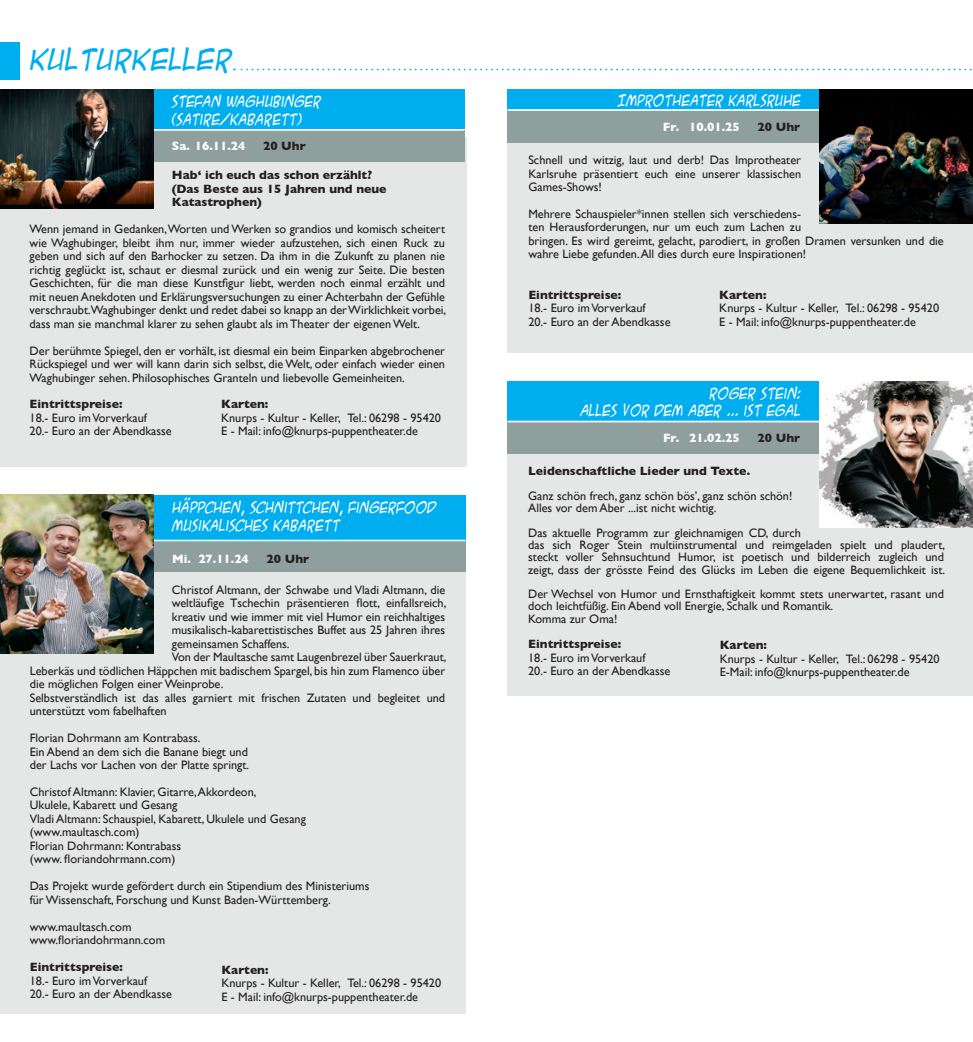
<style>
.page{position:relative;width:973px;height:1042px;background:#fff}
.page>*{position:absolute;margin:0;border:0;box-sizing:border-box;transform-origin:0 0}
.t1{font:italic 28px "ACME Secret Agent";color:#00aeef}
.t2{font:italic 14.88px/17.8px "ACME Secret Agent";color:#fff;text-align:right;scale:.88 1}
.t3{font:12.25px/13.5px "Gill Sans";color:#231f20;text-align:justify}
.t4{font:700 12.25px/13.5px "Gill Sans";color:#231f20}
.t5{font:700 12.25px "Gill Sans";color:#fff}
</style>
<div class="page">
<svg style="left:234px;top:69px;width:738px;height:1px"></svg>
<div style="left:0;top:42px;width:20px;height:38px;background:#00aeef"></div>
<div style="left:0;top:567px;width:465px;height:446px;background:#e5e6e6"></div>
<div style="left:153px;top:540px;width:312px;height:32px;background:#8f9f9e"></div>
<div style="left:153px;top:495px;width:312px;height:46px;background:#00aeef"></div>
<hr style="left:153px;top:540px;width:312px;height:1px;background:#fff">
<img style="left:0;top:495px;width:153px;height:158px">
<div style="left:507px;top:137px;width:465px;height:216px;background:#e5e6e6"></div>
<div style="left:507px;top:111px;width:312px;height:31px;background:#8f9f9e"></div>
<div style="left:507px;top:89px;width:312px;height:22px;background:#00aeef"></div>
<hr style="left:507px;top:109px;width:312px;height:2px;background:#fff">
<img style="left:819px;top:89px;width:153px;height:134px">
<div style="left:507px;top:401px;width:465px;height:294px;background:#e5e6e6"></div>
<div style="left:507px;top:422px;width:312px;height:32px;background:#8f9f9e"></div>
<div style="left:507px;top:381px;width:312px;height:40px;background:#00aeef"></div>
<hr style="left:507px;top:421px;width:312px;height:1px;background:#fff">
<img style="left:819px;top:381px;width:153px;height:147px">
<div style="left:0;top:137px;width:466px;height:329px;background:#e5e6e6"></div>
<div style="left:152px;top:131px;width:312px;height:31px;background:#8f9f9e"></div>
<div style="left:152px;top:89px;width:312px;height:39px;background:#00aeef"></div>
<img style="left:0;top:89px;width:153px;height:119px">
<p class="t1" style="left:30px;top:39px;width:204px">KULTURKELLER</p>
<p class="t2" style="left:172px;top:92px;width:171px">STEFAN WAGHUBINGER</p>
<p class="t2" style="left:172px;top:110px;width:150px">(SATIRE/KABARETT)</p>
<p class="t5" style="left:172px;top:136px;width:75px">Sa. 16.11.24</p>
<p class="t4" style="left:263px;top:139px;width:44px">20 Uhr</p>
<p class="t4" style="left:172px;top:168px;width:202px">Hab‘ ich euch das schon erzählt?</p>
<p class="t4" style="left:172px;top:182px;width:216px">(Das Beste aus 15 Jahren und neue<br>Katastrophen)</p>
<p class="t3" style="left:30px;top:222px;width:418px">Wenn jemand in Gedanken,Worten und Werken so grandios und komisch scheitert wie Waghubinger, bleibt ihm nur, immer wieder aufzustehen, sich einen Ruck zu geben und sich auf den Barhocker zu setzen. Da ihm in die Zukunft zu planen nie richtig geglückt ist, schaut er diesmal zurück und ein wenig zur Seite. Die besten Geschichten, für die man diese Kunstfigur liebt, werden noch einmal erzählt und mit neuen Anekdoten und Erklärungsversuchungen zu einer Achterbahn der Gefühle verschraubt.Waghubinger denkt und redet dabei so knapp an der Wirklichkeit vorbei, dass man sie manchmal klarer zu sehen glaubt als im Theater der eigenen Welt.</p>
<p class="t3" style="left:30px;top:343px;width:417px">Der berühmte Spiegel, den er vorhält, ist diesmal ein beim Einparken abgebrochener Rückspiegel und wer will kann darin sich selbst, die Welt, oder einfach wieder einen Waghubinger sehen. Philosophisches Granteln und liebevolle Gemeinheiten.</p>
<p class="t4" style="left:30px;top:397px;width:94px">Eintrittspreise:</p>
<p class="t3" style="left:30px;top:411px;width:119px">18.- Euro im Vorverkauf</p>
<p class="t3" style="left:30px;top:424px;width:144px">20.- Euro an der Abendkasse</p>
<p class="t4" style="left:221px;top:397px;width:49px">Karten:</p>
<p class="t3" style="left:221px;top:411px;width:221px">Knurps - Kultur - Keller, Tel.: 06298 - 95420</p>
<p class="t3" style="left:221px;top:424px;width:198px">E - Mail: info@knurps-puppentheater.de</p>
<p class="t2" style="left:172px;top:498px;width:302px">HÄPPCHEN, SCHNITTCHEN, FINGERFOOD</p>
<p class="t2" style="left:172px;top:516px;width:192px">MUSIKALISCHES KABARETT</p>
<p class="t5" style="left:172px;top:549px;width:78px">Mi. 27.11.24</p>
<p class="t4" style="left:266px;top:552px;width:44px">20 Uhr</p>
<p class="t3" style="left:172px;top:583px;width:276px">Christof Altmann, der Schwabe und Vladi Altmann, die weltläufige Tschechin präsentieren flott, einfallsreich, kreativ und wie immer mit viel Humor ein reichhaltiges musikalisch-kabarettistisches Buffet aus 25 Jahren ihres gemeinsamen Schaffens.</p>
<p class="t3" style="left:30px;top:650px;width:418px;text-indent:142px">Von der Maultasche samt Laugenbrezel über Sauerkraut, Leberkäs und tödlichen Häppchen mit badischem Spargel, bis hin zum Flamenco über die möglichen Folgen einer Weinprobe.</p>
<p class="t3" style="left:30px;top:690px;width:417px">Selbstverständlich ist das alles garniert mit frischen Zutaten und begleitet und unterstützt vom fabelhaften</p>
<p class="t3" style="left:30px;top:731px;width:172px">Florian Dohrmann am Kontrabass.</p>
<p class="t3" style="left:30px;top:744px;width:220px">Ein Abend an dem sich die Banane biegt und</p>
<p class="t3" style="left:30px;top:758px;width:221px">der Lachs vor Lachen von der Platte springt.</p>
<p class="t3" style="left:30px;top:785px;width:228px">Christof Altmann: Klavier, Gitarre, Akkordeon,</p>
<p class="t3" style="left:30px;top:798px;width:149px">Ukulele, Kabarett und Gesang</p>
<p class="t3" style="left:30px;top:812px;width:277px">Vladi Altmann: Schauspiel, Kabarett, Ukulele und Gesang</p>
<p class="t3" style="left:30px;top:825px;width:111px">(www.maultasch.com)</p>
<p class="t3" style="left:30px;top:839px;width:153px">Florian Dohrmann: Kontrabass</p>
<p class="t3" style="left:30px;top:852px;width:147px">(www. floriandohrmann.com)</p>
<p class="t3" style="left:30px;top:879px;width:341px">Das Projekt wurde gefördert durch ein Stipendium des Ministeriums</p>
<p class="t3" style="left:30px;top:893px;width:302px">für Wissenschaft, Forschung und Kunst Baden-Württemberg.</p>
<p class="t3" style="left:30px;top:919px;width:103px">www.maultasch.com</p>
<p class="t3" style="left:30px;top:933px;width:137px">www.floriandohrmann.com</p>
<p class="t4" style="left:30px;top:960px;width:94px">Eintrittspreise:</p>
<p class="t3" style="left:30px;top:973px;width:119px">18.- Euro im Vorverkauf</p>
<p class="t3" style="left:30px;top:987px;width:144px">20.- Euro an der Abendkasse</p>
<p class="t4" style="left:221px;top:962px;width:49px">Karten:</p>
<p class="t3" style="left:221px;top:976px;width:221px">Knurps - Kultur - Keller, Tel.: 06298 - 95420</p>
<p class="t3" style="left:221px;top:990px;width:198px">E - Mail: info@knurps-puppentheater.de</p>
<p class="t2" style="left:618px;top:91px;width:209px">IMPROTHEATER KARLSRUHE</p>
<p class="t5" style="left:662px;top:117px;width:78px">Fr. 10.01.25</p>
<p class="t4" style="left:757px;top:120px;width:44px">20 Uhr</p>
<p class="t3" style="left:528px;top:153px;width:274px">Schnell und witzig, laut und derb! Das Improtheater Karlsruhe präsentiert euch eine unserer klassischen Games-Shows!</p>
<p class="t3" style="left:528px;top:207px;width:417px;text-align:left">Mehrere Schauspieler*innen stellen sich verschiedens-<br>ten Herausforderungen, nur um euch zum Lachen zu<br>bringen. Es wird gereimt, gelacht, parodiert, in großen Dramen versunken und die wahre Liebe gefunden. All dies durch eure Inspirationen!</p>
<p class="t4" style="left:528px;top:288px;width:94px">Eintrittspreise:</p>
<p class="t3" style="left:528px;top:301px;width:119px">18.- Euro im Vorverkauf</p>
<p class="t3" style="left:528px;top:315px;width:144px">20.- Euro an der Abendkasse</p>
<p class="t4" style="left:719px;top:288px;width:49px">Karten:</p>
<p class="t3" style="left:719px;top:301px;width:221px">Knurps - Kultur - Keller, Tel.: 06298 - 95420</p>
<p class="t3" style="left:719px;top:315px;width:198px">E - Mail: info@knurps-puppentheater.de</p>
<p class="t2" style="left:580px;top:384px;width:252px">ROGER STEIN:<br>ALLES VOR DEM ABER ... IST EGAL</p>
<p class="t5" style="left:663px;top:428px;width:78px">Fr. 21.02.25</p>
<p class="t4" style="left:757px;top:431px;width:44px">20 Uhr</p>
<p class="t4" style="left:528px;top:464px;width:223px">Leidenschaftliche Lieder und Texte.</p>
<p class="t3" style="left:528px;top:489px;width:266px">Ganz schön frech, ganz schön bös’, ganz schön schön!</p>
<p class="t3" style="left:528px;top:501px;width:190px">Alles vor dem Aber ...ist nicht wichtig.</p>
<p class="t3" style="left:528px;top:526px;width:418px;line-height:12.2px;text-align:left">Das aktuelle Programm zur gleichnamigen CD, durch<br>das sich Roger Stein multiinstrumental und reimgeladen spielt und plaudert, steckt voller Sehnsuchtund Humor, ist poetisch und bilderreich zugleich und zeigt, dass der grösste Feind des Glücks im Leben die eigene Bequemlichkeit ist.</p>
<p class="t3" style="left:528px;top:587px;width:417px;line-height:12.2px">Der Wechsel von Humor und Ernsthaftigkeit kommt stets unerwartet, rasant und doch leichtfüßig. Ein Abend voll Energie, Schalk und Romantik.</p>
<p class="t3" style="left:528px;top:611px;width:91px">Komma zur Oma!</p>
<p class="t4" style="left:528px;top:637px;width:94px">Eintrittspreise:</p>
<p class="t3" style="left:528px;top:651px;width:119px">18.- Euro im Vorverkauf</p>
<p class="t3" style="left:528px;top:664px;width:144px">20.- Euro an der Abendkasse</p>
<p class="t4" style="left:719px;top:638px;width:49px">Karten:</p>
<p class="t3" style="left:719px;top:651px;width:221px">Knurps - Kultur - Keller, Tel.: 06298 - 95420</p>
<p class="t3" style="left:719px;top:665px;width:191px">E-Mail: info@knurps-puppentheater.de</p>
</div>
